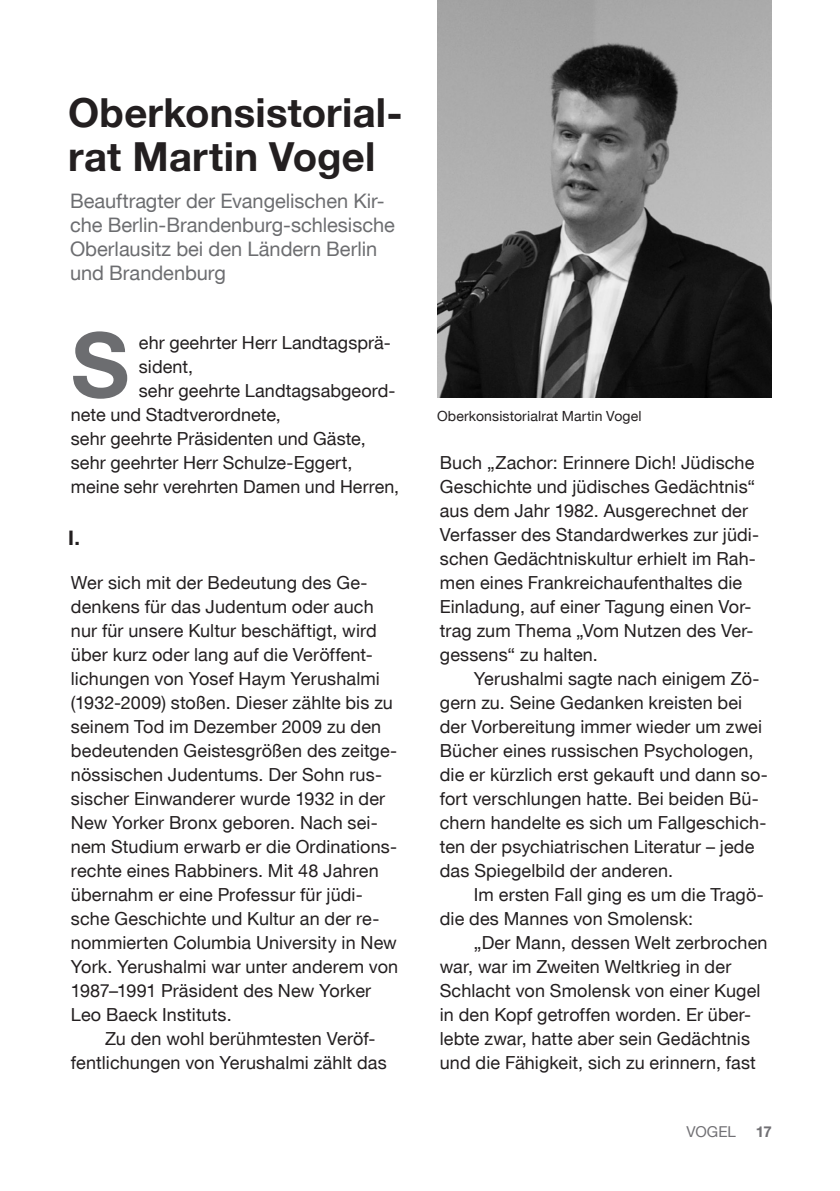
<style>
.page{position:relative;width:840px;height:1191px;background:#fff}
.page>*{position:absolute;margin:0;border:0;box-sizing:border-box;transform-origin:0 0}
.t1{font:700 90px "Helvetica Neue CE";color:#6c6d70}
.t2{font:700 40px/44px "Helvetica Neue CE";letter-spacing:.005em;color:#231f20}
.t3{font:20px/24px "Helvetica Neue CE";color:#6c6d70}
.t4{font:700 20px "Helvetica Neue CE";color:#231f20}
.t5{font:18px/24px "Helvetica Neue CE";letter-spacing:.005em;color:#231f20}
.t6{font:15px "Helvetica Neue CE";color:#717074}
.t7{font:700 15px "Helvetica Neue CE";color:#717074}
.t8{font:14px "Helvetica Neue CE";letter-spacing:.01em;color:#231f20}
</style>
<div class="page">
<img style="left:437px;top:0;width:334px;height:397px">
<h2 class="t2" style="left:68px;top:91px;width:336px">Oberkonsistorial&shy;rat Martin Vogel</h2>
<p class="t3" style="left:70px;top:189px;width:326px">Beauftragter der Evangelischen Kir&shy;che Berlin-Brandenburg-schlesische<br>Oberlausitz bei den Ländern Berlin und Brandenburg</p>
<h1 class="t1" style="left:71px;top:309px;width:60px">S</h1>
<p class="t5" style="left:139px;top:331px;width:253px">ehr geehrter Herr Landtagsprä-</p>
<p class="t5" style="left:139px;top:355px;width:56px">sident,</p>
<p class="t5" style="left:139px;top:379px;width:258px">sehr geehrte Landtagsabgeord-</p>
<p class="t5" style="left:71px;top:403px;width:211px">nete und Stadtverordnete,</p>
<p class="t5" style="left:71px;top:427px;width:296px">sehr geehrte Präsidenten und Gäste,</p>
<p class="t5" style="left:71px;top:451px;width:283px">sehr geehrter Herr Schulze-Eggert,</p>
<p class="t5" style="left:71px;top:475px;width:329px">meine sehr verehrten Damen und Herren,</p>
<p class="t4" style="left:68px;top:526px;width:13px">I.</p>
<p class="t5" style="left:71px;top:571px;width:328px">Wer sich mit der Bedeutung des Ge&shy;denkens für das Judentum oder auch nur für unsere Kultur beschäftigt, wird über kurz oder lang auf die Veröffent&shy;lichungen von Yosef Haym Yerushalmi (1932-2009) stoßen. Dieser zählte bis zu seinem Tod im Dezember 2009 zu den bedeutenden Geistesgrößen des zeitge&shy;nössischen Judentums. Der Sohn rus&shy;sischer Einwanderer wurde 1932 in der New Yorker Bronx geboren. Nach sei&shy;nem Studium erwarb er die Ordinations&shy;rechte eines Rabbiners. Mit 48 Jahren übernahm er eine Professur für jüdi&shy;sche Geschichte und Kultur an der re&shy;nommierten Columbia University in New York. Yerushalmi war unter anderem von 1987–1991 Präsident des New Yorker Leo Baeck Instituts.</p>
<p class="t5" style="left:71px;top:1027px;width:317px;text-indent:34px">Zu den wohl berühmtesten Veröf&shy;fentlichungen von Yerushalmi zählt das</p>
<p class="t8" style="left:437px;top:407px;width:206px">Oberkonsistorialrat Martin Vogel</p>
<p class="t5" style="left:439px;top:451px;width:320px">Buch „Zachor: Erinnere Dich! Jüdische Geschichte und jüdisches Gedächtnis“ aus dem Jahr 1982. Ausgerechnet der Verfasser des Standardwerkes zur jüdi&shy;schen Gedächtniskultur erhielt im Rah&shy;men eines Frankreichaufenthaltes die Einladung, auf einer Tagung einen Vor&shy;trag zum Thema „Vom Nutzen des Ver&shy;gessens“ zu halten.</p>
<p class="t5" style="left:439px;top:667px;width:329px;text-indent:34px">Yerushalmi sagte nach einigem Zö&shy;gern zu. Seine Gedanken kreisten bei der Vorbereitung immer wieder um zwei Bücher eines russischen Psychologen, die er kürzlich erst gekauft und dann so&shy;fort verschlungen hatte. Bei beiden Bü&shy;chern handelte es sich um Fallgeschich&shy;ten der psychiatrischen Literatur – jede das Spiegelbild der anderen.</p>
<p class="t5" style="left:439px;top:883px;width:325px;text-indent:34px">Im ersten Fall ging es um die Tragö&shy;die des Mannes von Smolensk:</p>
<p class="t5" style="left:439px;top:931px;width:329px;text-indent:34px">„Der Mann, dessen Welt zerbrochen war, war im Zweiten Weltkrieg in der Schlacht von Smolensk von einer Kugel in den Kopf getroffen worden. Er über&shy;lebte zwar, hatte aber sein Gedächtnis und die Fähigkeit, sich zu erinnern, fast</p>
<p class="t6" style="left:686px;top:1122px;width:20px">Vogel</p>
<p class="t7" style="left:755px;top:1122px;width:17px">17</p>
</div>
